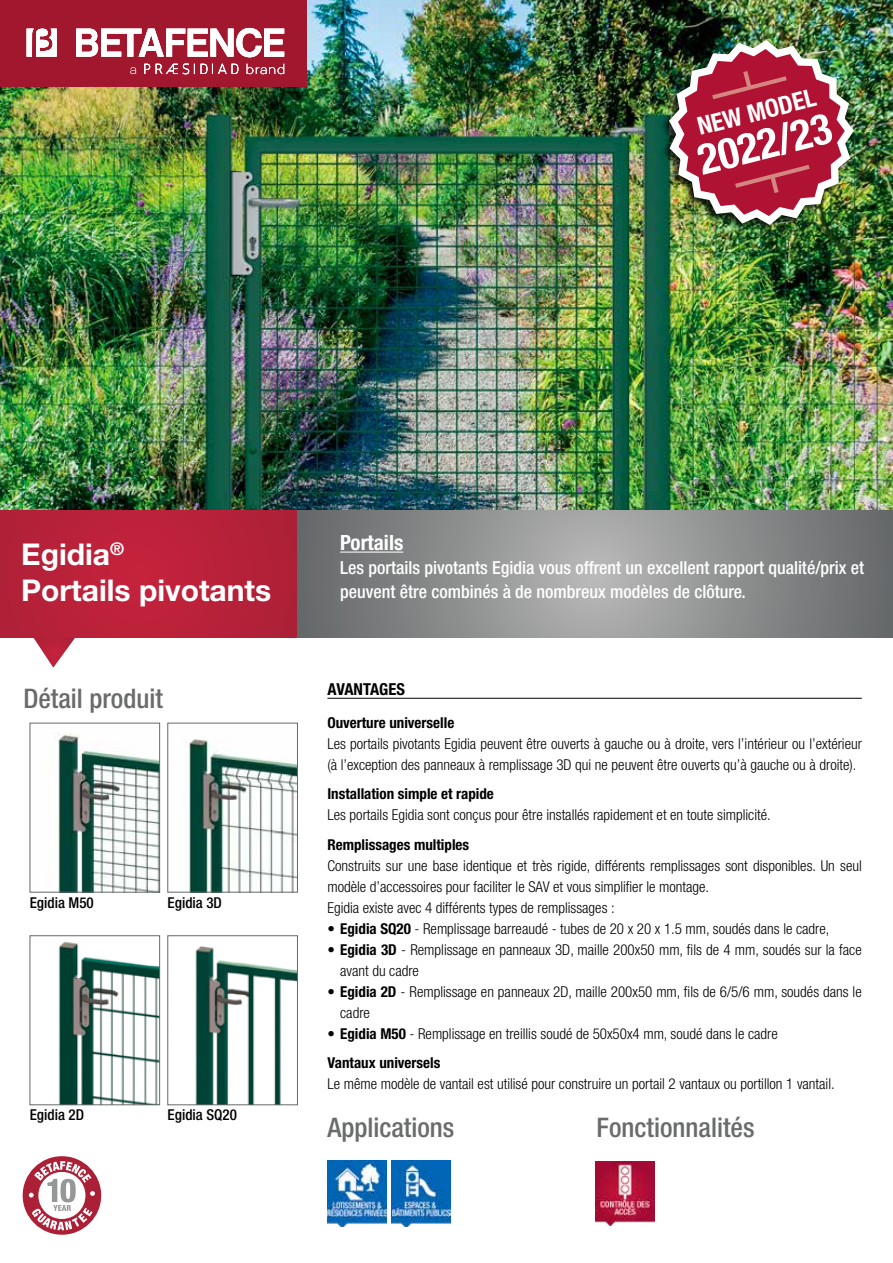
<style>
.page{position:relative;width:893px;height:1263px;background:#fff}
.page>*{position:absolute;margin:0;border:0;box-sizing:border-box;transform-origin:0 0}
.t1{font:700 condensed 42.45px "Helvetica Neue";color:#fff}
.t2{font:700 30px/36px "Helvetica Neue LT Std";color:#fff}
.t3{font:500 condensed 27px "Helvetica Neue LT Std";color:#6a6c6c}
.t4{font:700 condensed 24.9px "Helvetica Neue";color:#fff}
.t5{font:700 condensed 21px "Helvetica Neue";color:#fff}
.t6{font:500 condensed 18px/24px "Helvetica Neue";color:#fff}
.t7{font:700 condensed 16.5px "Helvetica Neue";color:#000}
.t8{font:300 condensed 15px/21px "Helvetica Neue LT Std";color:#000}
.t9{font:700 condensed 15px "Helvetica Neue LT Std";color:#000}
.t10{font:500 condensed 15px "Helvetica Neue";color:#000}
.s1{font-weight:700}
</style>
<div class="page">
<img style="left:327px;top:1161px;width:60px;height:66px">
<img style="left:391px;top:1161px;width:60px;height:66px">
<img style="left:595px;top:1161px;width:60px;height:64px">
<img style="left:0;top:0;width:893px;height:510px">
<svg style="left:34px;top:638px;width:41px;height:30px"></svg>
<div style="left:0;top:510px;width:298px;height:128px;background:#b92139"></div>
<svg style="left:298px;top:510px;width:595px;height:128px;background:#8b8c8d"></svg>
<hr style="left:340px;top:551px;width:63px;height:2px;background:#fff">
<hr style="left:327px;top:698px;width:535px;height:1px;background:#000">
<img style="left:54px;top:733px;width:104px;height:157px">
<div style="left:30px;top:723px;width:130px;height:169px;border:1px solid #656869"></div>
<img style="left:58px;top:941px;width:100px;height:162px">
<div style="left:30px;top:935px;width:130px;height:170px;border:1px solid #656869"></div>
<img style="left:188px;top:739px;width:108px;height:151px">
<div style="left:168px;top:723px;width:130px;height:169px;border:1px solid #656869"></div>
<img style="left:195px;top:946px;width:101px;height:157px">
<div style="left:168px;top:935px;width:130px;height:170px;border:1px solid #656869"></div>
<div style="left:659px;top:38px;width:195px;height:196px;background:#000;opacity:.75"></div>
<img style="left:665px;top:36px;width:193px;height:193px">
<div style="left:0;top:0;width:306px;height:86px;background:#a1172e"></div>
<svg style="left:76px;top:28px;width:208px;height:29px"></svg>
<svg style="left:27px;top:29px;width:30px;height:28px"></svg>
<svg style="left:247px;top:64px;width:37px;height:10px"></svg>
<svg style="left:144px;top:64px;width:6px;height:10px"></svg>
<svg style="left:201px;top:64px;width:37px;height:10px"></svg>
<svg style="left:156px;top:63px;width:39px;height:11px"></svg>
<svg style="left:130px;top:67px;width:6px;height:7px"></svg>
<svg style="left:22px;top:1156px;width:80px;height:79px"></svg>
<h3 class="t4" style="left:694px;top:112px;width:123px;rotate:-14deg">NEW MODEL</h3>
<h1 class="t1" style="left:692px;top:135px;width:138px;rotate:-14deg">2022/23</h1>
<h2 class="t2" style="left:21px;top:535px;width:251px">Egidia<sup>®<br></sup>Portails pivotants</h2>
<h3 class="t5" style="left:340px;top:530px;width:65px">Portails</h3>
<p class="t6" style="left:340px;top:555px;width:526px">Les portails pivotants Egidia vous offrent un excellent rapport qualité/prix et peuvent être combinés à de nombreux modèles de clôture.</p>
<h3 class="t3" style="left:23px;top:682px;width:141px">Détail produit</h3>
<p class="t10" style="left:30px;top:893px;width:66px">Egidia M50</p>
<p class="t10" style="left:168px;top:893px;width:56px">Egidia 3D</p>
<p class="t10" style="left:30px;top:1106px;width:56px">Egidia 2D</p>
<p class="t10" style="left:168px;top:1106px;width:71px">Egidia SQ20</p>
<p class="t7" style="left:327px;top:679px;width:79px">AVANTAGES</p>
<p class="t9" style="left:327px;top:713px;width:128px">Ouverture universelle</p>
<p class="t8" style="left:327px;top:733px;width:536px">Les portails pivotants Egidia peuvent être ouverts à gauche ou à droite, vers l’intérieur ou l’extérieur (à l’exception des panneaux à remplissage 3D qui ne peuvent être ouverts qu’à gauche ou à droite).</p>
<p class="t9" style="left:327px;top:785px;width:168px">Installation simple et rapide</p>
<p class="t8" style="left:327px;top:804px;width:445px">Les portails Egidia sont conçus pour être installés rapidement et en toute simplicité.</p>
<p class="t9" style="left:327px;top:835px;width:143px">Remplissages multiples</p>
<p class="t8" style="left:327px;top:855px;width:536px">Construits sur une base identique et très rigide, différents remplissages sont disponibles. Un seul modèle d’accessoires pour faciliter le SAV et vous simplifier le montage.<br>Egidia existe avec 4 différents types de remplissages :</p>
<p class="t8" style="left:327px;top:918px;width:503px"><span class="s1">• Egidia SQ20</span> - Remplissage barreaudé - tubes de 20 x 20 x 1.5 mm, soudés dans le cadre,</p>
<p class="t8" style="left:340px;top:939px;width:523px;text-indent:-13px"><span class="s1">• Egidia 3D</span> - Remplissage en panneaux 3D, maille 200x50 mm, fils de 4 mm, soudés sur la face avant du cadre</p>
<p class="t8" style="left:340px;top:981px;width:523px;text-indent:-13px"><span class="s1">• Egidia 2D</span> - Remplissage en panneaux 2D, maille 200x50 mm, fils de 6/5/6 mm, soudés dans le cadre</p>
<p class="t8" style="left:327px;top:1018px;width:452px;line-height:29.5px"><span class="s1">• Egidia M50</span> - Remplissage en treillis soudé de 50x50x4 mm, soudé dans le cadre<br><span class="s1">Vantaux universels</span></p>
<p class="t8" style="left:327px;top:1073px;width:509px">Le même modèle de vantail est utilisé pour construire un portail 2 vantaux ou portillon 1 vantail.</p>
<h3 class="t3" style="left:327px;top:1111px;width:128px">Applications</h3>
<h3 class="t3" style="left:597px;top:1111px;width:159px">Fonctionnalités</h3>
</div>
